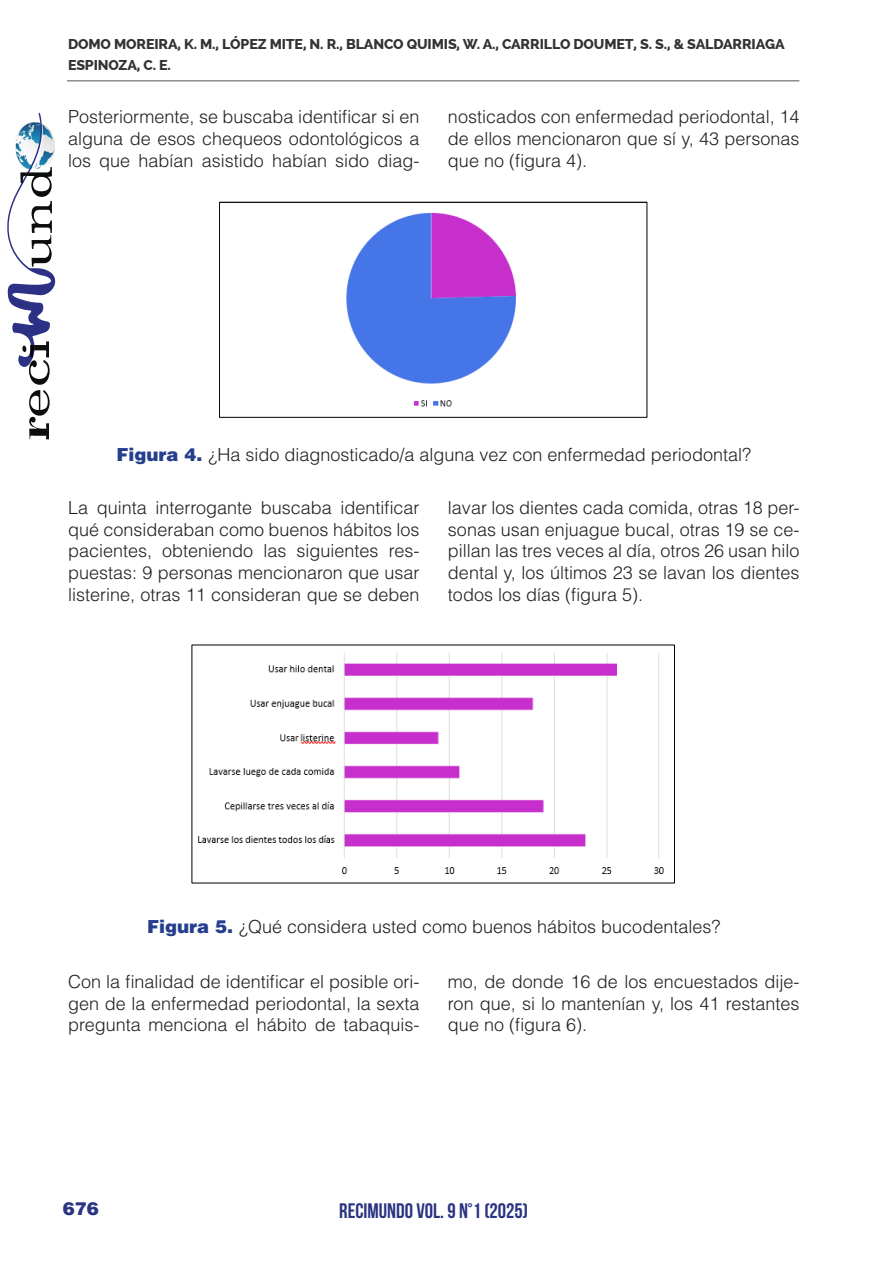
<style>
.page{position:relative;width:893px;height:1263px;background:#fff}
.page>*{position:absolute;margin:0;border:0;box-sizing:border-box;transform-origin:0 0}
.t1{font:700 21px "Bebas Neue";color:#2b3481}
.t2{font:300 18px/21.6px "Helvetica LT Std";color:#231f20;text-align:justify}
.t3{font:900 18px "Helvetica LT Std";color:#2b3481}
.t4{font:800 14.25px/21px "Raleway";letter-spacing:-.01em;color:#333}
.s1{font-weight:900;color:#253f8e}
</style>
<div class="page">
<hr style="left:67px;top:80px;width:732px;height:1px;background:#545557">
<svg style="left:7px;top:113px;width:48px;height:326px"></svg>
<img style="left:346px;top:212px;width:170px;height:195px">
<div style="left:219px;top:202px;width:428px;height:216px;border:1px solid #000"></div>
<img style="left:198px;top:653px;width:467px;height:222px">
<p class="t4" style="left:68px;top:34px;width:718px">DOMO MOREIRA, K. M., LÓPEZ MITE, N. R., BLANCO QUIMIS, W. A., CARRILLO DOUMET, S. S., &amp; SALDARRIAGA<br>ESPINOZA, C. E.</p>
<p class="t2" style="left:68px;top:106px;width:353px">Posteriormente, se buscaba identificar si en alguna de esos chequeos odontológicos a los que habían asistido habían sido diag-</p>
<p class="t2" style="left:448px;top:106px;width:353px">nosticados con enfermedad periodontal, 14 de ellos mencionaron que sí y, 43 personas que no (figura 4).</p>
<p class="t2" style="left:116px;top:444px;width:636px"><span class="s1">Figura 4.</span> ¿Ha sido diagnosticado/a alguna vez con enfermedad periodontal?</p>
<p class="t2" style="left:68px;top:497px;width:353px">La quinta interrogante buscaba identificar qué consideraban como buenos hábitos los pacientes, obteniendo las siguientes res&shy;puestas: 9 personas mencionaron que usar listerine, otras 11 consideran que se deben</p>
<p class="t2" style="left:448px;top:497px;width:353px">lavar los dientes cada comida, otras 18 per&shy;sonas usan enjuague bucal, otras 19 se ce&shy;pillan las tres veces al día, otros 26 usan hilo dental y, los últimos 23 se lavan los dientes todos los días (figura 5).</p>
<p class="t2" style="left:147px;top:916px;width:575px"><span class="s1">Figura 5.</span> ¿Qué considera usted como buenos hábitos bucodentales?</p>
<p class="t2" style="left:68px;top:971px;width:353px">Con la finalidad de identificar el posible ori&shy;gen de la enfermedad periodontal, la sexta pregunta menciona el hábito de tabaquis-</p>
<p class="t2" style="left:448px;top:971px;width:353px">mo, de donde 16 de los encuestados dije&shy;ron que, si lo mantenían y, los 41 restantes que no (figura 6).</p>
<p class="t3" style="left:63px;top:1197px;width:38px">676</p>
<p class="t1" style="left:339px;top:1199px;width:190px">RECIMUNDO VOL. 9 N°1 (2025)</p>
</div>
